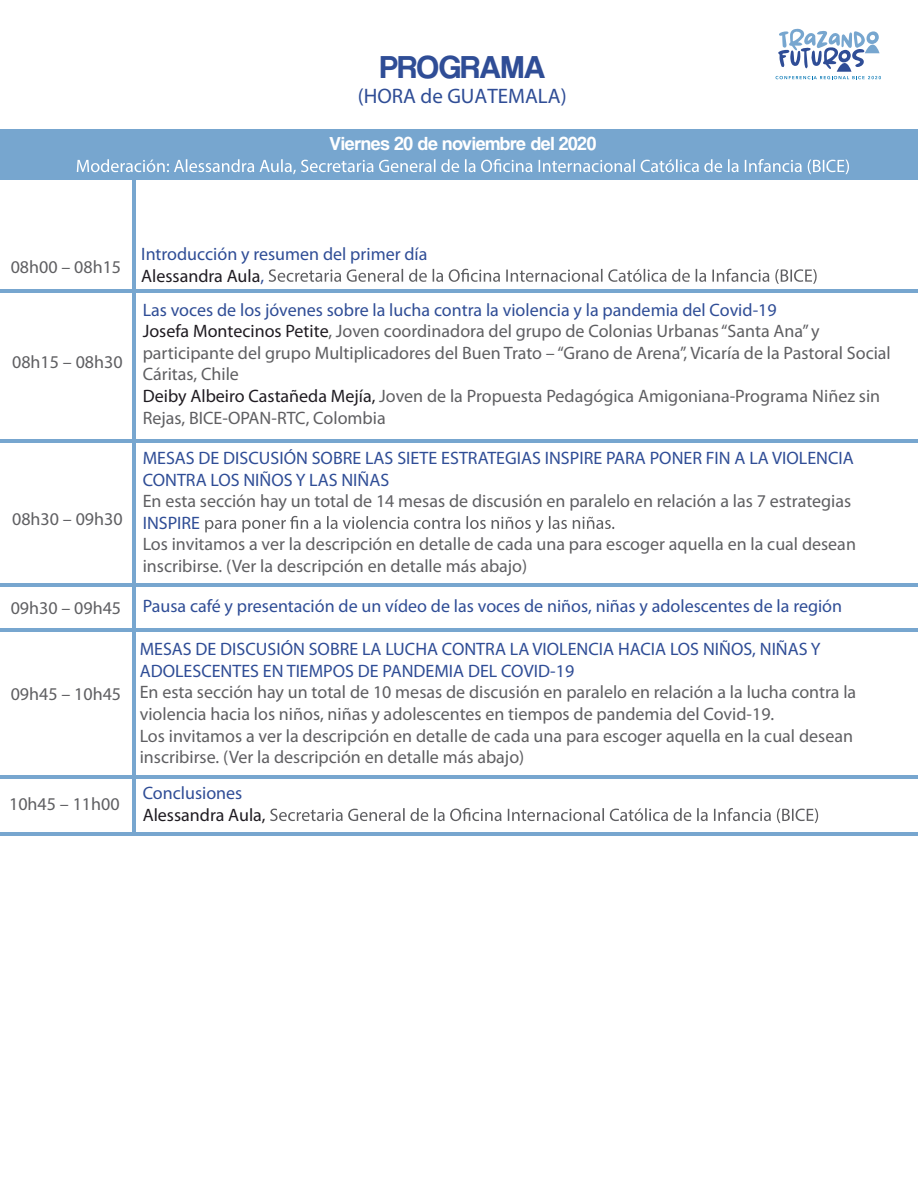
<style>
.page{position:relative;width:918px;height:1188px;background:#fff}
.page>*{position:absolute;margin:0;border:0;box-sizing:border-box;transform-origin:0 0}
.t1{font:33px "Coolvetica Rg";color:#2f4d96}
.t2{font:21px "Myriad Pro";color:#2f4d96}
.t3{font:19.5px "Coolvetica Rg";color:#fff}
.t4{font:18px/21.6px "Myriad Pro";color:#5f5f62}
.t5{font:18px/21.6px "Myriad Pro";color:#2f4d96}
.t6{font:18px "Myriad Pro";color:#1f1b21}
.s1{color:#1f1b21}
.s2{color:#2f4d96}
</style>
<div class="page">
<div style="left:0;top:129px;width:918px;height:51px;background:#77a6cf"></div>
<svg style="left:776px;top:28px;width:105px;height:51px"></svg>
<svg style="left:77px;top:159px;width:772px;height:15px"></svg>
<svg style="left:269px;top:269px;width:548px;height:15px"></svg>
<hr style="left:0;top:289px;width:918px;height:4px;background:#77a6cf">
<hr style="left:0;top:439px;width:918px;height:4px;background:#77a6cf">
<hr style="left:0;top:583px;width:918px;height:4px;background:#77a6cf">
<hr style="left:0;top:628px;width:918px;height:4px;background:#77a6cf">
<svg style="left:270px;top:808px;width:548px;height:15px"></svg>
<hr style="left:0;top:832px;width:918px;height:4px;background:#77a6cf">
<hr style="left:0;top:775px;width:918px;height:4px;background:#77a6cf">
<hr style="left:132px;top:180px;width:4px;height:655px;background:#77a6cf">
<svg style="left:205px;top:516px;width:409px;height:17px"></svg>
<h1 class="t1" style="left:380px;top:47px;width:166px">PROGRAMA</h1>
<p class="t2" style="left:358px;top:83px;width:210px">(HORA de GUATEMALA)</p>
<p class="t3" style="left:330px;top:132px;width:268px">Viernes 20 de noviembre del 2020</p>
<p class="t4" style="left:11px;top:256px;width:112px">08h00 – 08h15</p>
<p class="t4" style="left:12px;top:351px;width:112px">08h15 – 08h30</p>
<p class="t4" style="left:12px;top:507px;width:112px">08h30 – 09h30</p>
<p class="t4" style="left:11px;top:597px;width:112px">09h30 – 09h45</p>
<p class="t4" style="left:11px;top:683px;width:112px">09h45 – 10h45</p>
<p class="t4" style="left:9px;top:793px;width:112px">10h45 – 11h00</p>
<p class="t5" style="left:141px;top:243px;width:288px">Introducción y resumen del primer día<br><span class="s1">Alessandra Aula</span>,</p>
<p class="t4" style="left:143px;top:298px;width:750px"><span class="s2">Las voces de los jóvenes sobre la lucha contra la violencia y la pandemia del Covid-19<br></span><span class="s1">Josefa Montecinos Petite</span>, Joven coordinadora del grupo de Colonias Urbanas“Santa Ana” y participante del grupo Multiplicadores del Buen Trato – “Grano de Arena”, Vicaría de la Pastoral Social Cáritas, Chile<br><span class="s1">Deiby Albeiro Castañeda Mejía,</span> Joven de la Propuesta Pedagógica Amigoniana-Programa Niñez sin Rejas, BICE-OPAN-RTC, Colombia</p>
<p class="t5" style="left:143px;top:447px;width:713px">MESAS DE DISCUSIÓN SOBRE LAS SIETE ESTRATEGIAS INSPIRE PARA PONER FIN A LA VIOLENCIA<br>CONTRA LOS NIÑOS Y LAS NIÑAS</p>
<p class="t4" style="left:143px;top:490px;width:710px">En esta sección hay un total de 14 mesas de discusión en paralelo en relación a las 7 estrategias</p>
<p class="t5" style="left:143px;top:512px;width:59px">INSPIRE</p>
<p class="t4" style="left:143px;top:533px;width:715px">Los invitamos a ver la descripción en detalle de cada una para escoger aquella en la cual desean inscribirse. (Ver la descripción en detalle más abajo)</p>
<p class="t5" style="left:143px;top:595px;width:701px">Pausa café y presentación de un vídeo de las voces de niños, niñas y adolescentes de la región</p>
<p class="t5" style="left:140px;top:638px;width:682px">MESAS DE DISCUSIÓN SOBRE LA LUCHA CONTRA LA VIOLENCIA HACIA LOS NIÑOS, NIÑAS Y<br>ADOLESCENTES EN TIEMPOS DE PANDEMIA DEL COVID-19</p>
<p class="t4" style="left:140px;top:681px;width:718px">En esta sección hay un total de 10 mesas de discusión en paralelo en relación a la lucha contra la violencia hacia los niños, niñas y adolescentes en tiempos de pandemia del Covid-19.<br>Los invitamos a ver la descripción en detalle de cada una para escoger aquella en la cual desean inscribirse. (Ver la descripción en detalle más abajo)</p>
<p class="t5" style="left:143px;top:782px;width:101px">Conclusiones</p>
<p class="t6" style="left:143px;top:804px;width:124px">Alessandra Aula,</p>
</div>
